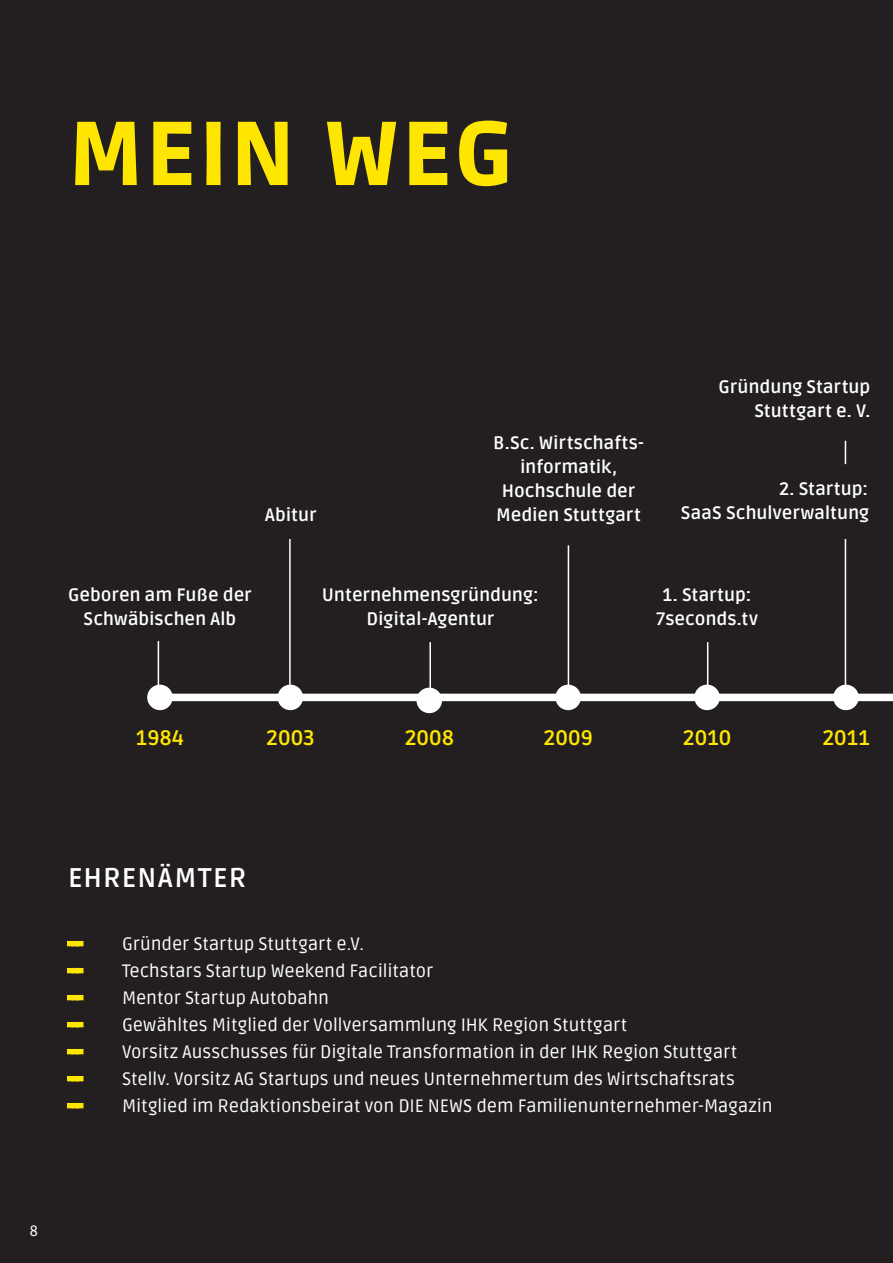
<style>
.page{position:relative;width:893px;height:1263px;background:#231f20}
.page>*{position:absolute;margin:0;border:0;box-sizing:border-box;transform-origin:0 0}
.t1{font:900 90px "Ruda";letter-spacing:.03em;color:#ffe601}
.t2{font:700 27px "Ruda";letter-spacing:.04em;color:#fff}
.t3{font:700 21px "Ruda";letter-spacing:.015em;color:#ffe601}
.t4{font:18px/27px "Ruda";letter-spacing:-.005em;color:#fff}
.t5{font:700 18px/24px "Ruda";color:#fff;text-align:center}
.t6{font:15px "Ruda";color:#fff}
</style>
<div class="page">
<div style="left:67px;top:941px;width:8px;height:5px;border:3px solid #ffe601"></div>
<div style="left:71px;top:941px;width:8px;height:5px;border:3px solid #ffe601"></div>
<svg style="left:76px;top:941px;width:7px;height:5px"></svg>
<div style="left:67px;top:968px;width:8px;height:5px;border:3px solid #ffe601"></div>
<div style="left:71px;top:968px;width:8px;height:5px;border:3px solid #ffe601"></div>
<svg style="left:76px;top:968px;width:7px;height:5px"></svg>
<div style="left:67px;top:995px;width:8px;height:5px;border:3px solid #ffe601"></div>
<div style="left:71px;top:995px;width:8px;height:5px;border:3px solid #ffe601"></div>
<svg style="left:76px;top:995px;width:7px;height:5px"></svg>
<div style="left:67px;top:1022px;width:8px;height:5px;border:3px solid #ffe601"></div>
<div style="left:71px;top:1022px;width:8px;height:5px;border:3px solid #ffe601"></div>
<svg style="left:76px;top:1022px;width:7px;height:5px"></svg>
<div style="left:67px;top:1049px;width:8px;height:5px;border:3px solid #ffe601"></div>
<div style="left:71px;top:1049px;width:8px;height:5px;border:3px solid #ffe601"></div>
<svg style="left:76px;top:1049px;width:7px;height:5px"></svg>
<div style="left:67px;top:1076px;width:8px;height:5px;border:3px solid #ffe601"></div>
<div style="left:71px;top:1076px;width:8px;height:5px;border:3px solid #ffe601"></div>
<svg style="left:76px;top:1076px;width:7px;height:5px"></svg>
<div style="left:67px;top:1103px;width:8px;height:5px;border:3px solid #ffe601"></div>
<div style="left:71px;top:1103px;width:8px;height:5px;border:3px solid #ffe601"></div>
<svg style="left:76px;top:1103px;width:7px;height:5px"></svg>
<div style="left:160px;top:694px;width:733px;height:7px;background:#fff"></div>
<div style="left:147px;top:685px;width:26px;height:25px;background:#fff;border-radius:50%"></div>
<div style="left:694px;top:685px;width:26px;height:25px;background:#fff;border-radius:50%"></div>
<div style="left:278px;top:685px;width:25px;height:25px;background:#fff;border-radius:50%"></div>
<div style="left:833px;top:685px;width:26px;height:25px;background:#fff;border-radius:50%"></div>
<div style="left:416px;top:688px;width:26px;height:25px;background:#fff;border-radius:50%"></div>
<div style="left:555px;top:685px;width:26px;height:25px;background:#fff;border-radius:50%"></div>
<hr style="left:158px;top:641px;width:1px;height:55px;background:#fff">
<hr style="left:429px;top:642px;width:2px;height:55px;background:#fff">
<hr style="left:707px;top:642px;width:1px;height:55px;background:#fff">
<hr style="left:289px;top:539px;width:2px;height:153px;background:#fff">
<hr style="left:845px;top:539px;width:1px;height:153px;background:#fff">
<svg style="left:845px;top:441px;width:1px;height:23px"></svg>
<hr style="left:568px;top:545px;width:1px;height:153px;background:#fff">
<h1 class="t1" style="left:68px;top:102px;width:447px">MEIN WEG</h1>
<p class="t5" style="left:265px;top:503px;width:53px">Abitur</p>
<p class="t5" style="left:493px;top:431px;width:152px">B.Sc. Wirtschafts&shy;informatik,<br>Hochschule der<br>Medien Stuttgart</p>
<p class="t5" style="left:718px;top:375px;width:153px;text-align:right">Gründung Startup<br>Stuttgart e. V.</p>
<p class="t5" style="left:681px;top:477px;width:190px;text-align:right">2. Startup:<br>SaaS Schulverwaltung</p>
<p class="t5" style="left:68px;top:583px;width:185px">Geboren am Fuße der<br>Schwäbischen Alb</p>
<p class="t5" style="left:322px;top:583px;width:219px">Unternehmensgründung:<br>Digital-Agentur</p>
<p class="t5" style="left:656px;top:583px;width:103px">1. Startup:<br>7seconds.tv</p>
<p class="t3" style="left:136px;top:725px;width:50px">1984</p>
<p class="t3" style="left:266px;top:725px;width:50px">2003</p>
<p class="t3" style="left:405px;top:725px;width:51px">2008</p>
<p class="t3" style="left:544px;top:725px;width:51px">2009</p>
<p class="t3" style="left:683px;top:725px;width:50px">2010</p>
<p class="t3" style="left:822px;top:725px;width:49px">2011</p>
<h2 class="t2" style="left:68px;top:862px;width:180px">EHRENÄMTER</h2>
<p class="t4" style="left:122px;top:930px;width:652px">Gründer Startup Stuttgart e.V.<br>Techstars Startup Weekend Facilitator<br>Mentor Startup Autobahn<br>Gewähltes Mitglied der Vollversammlung IHK Region Stuttgart<br>Vorsitz Ausschusses für Digitale Transformation in der IHK Region Stuttgart Stellv. Vorsitz AG Startups und neues Unternehmertum des Wirtschaftsrats Mitglied im Redaktionsbeirat von DIE NEWS dem Familienunternehmer-Magazin</p>
<p class="t6" style="left:30px;top:1222px;width:10px">8</p>
</div>
